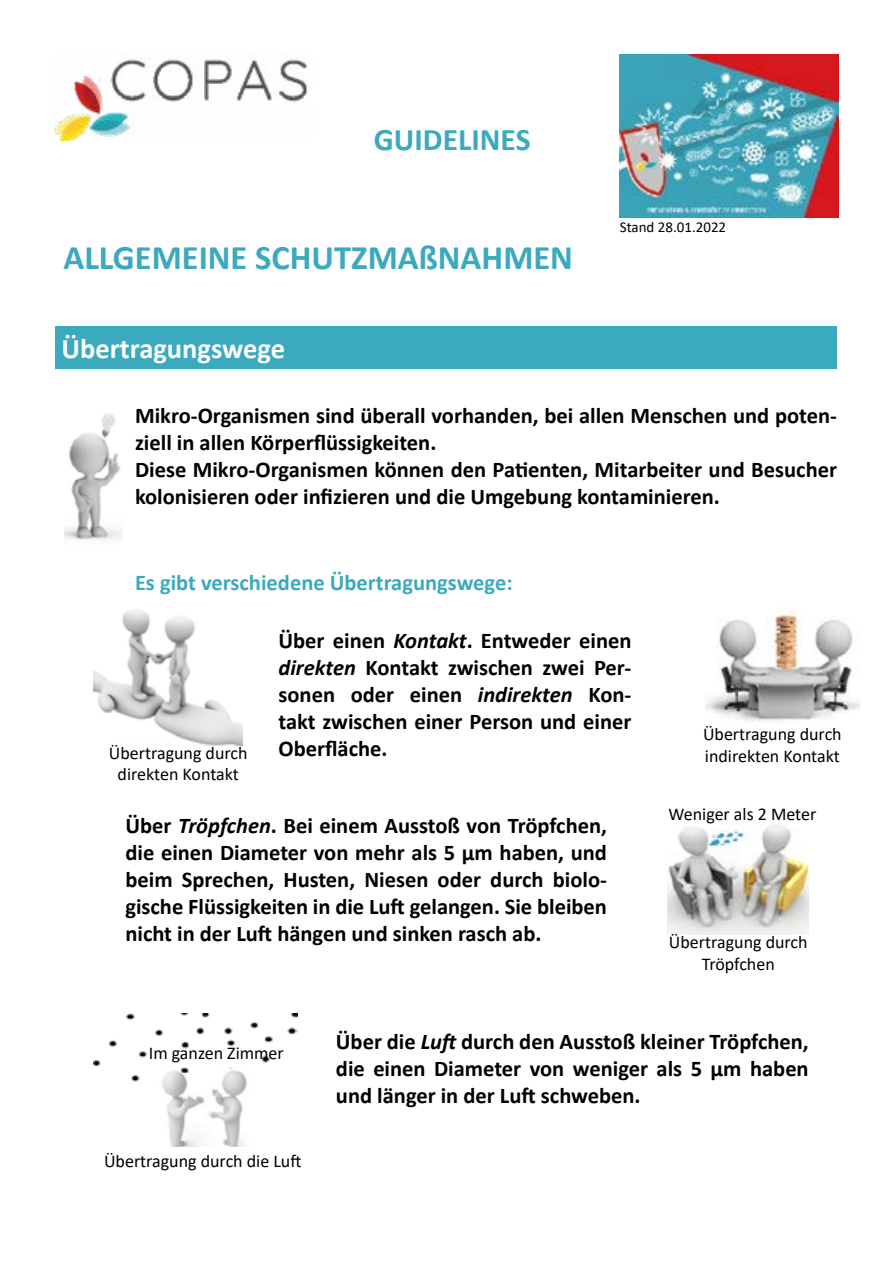
<style>
.page{position:relative;width:893px;height:1263px;background:#fff}
.page>*{position:absolute;margin:0;border:0;box-sizing:border-box;transform-origin:0 0}
.t1{font:700 34.5px "Calibri";color:#3ba9be}
.t2{font:700 31.5px "Calibri";color:#3ba9be}
.t3{font:700 28.5px "Calibri";color:#fff}
.t4{font:700 22.5px/27px "Calibri";color:#000;text-align:justify}
.t5{font:700 22.5px "Calibri";color:#3aa9c0}
.t6{font:18px/21.6px "Calibri";color:#000;text-align:center}
.t7{font:15px "Calibri";color:#000}
.s1{font-style:italic}
</style>
<div class="page">
<img style="left:620px;top:54px;width:219px;height:164px">
<img style="left:65px;top:413px;width:57px;height:127px">
<img style="left:54px;top:52px;width:253px;height:89px">
<div style="left:55px;top:327px;width:782px;height:42px;background:#3ba9be"></div>
<img style="left:94px;top:610px;width:148px;height:135px">
<img style="left:705px;top:611px;width:154px;height:111px">
<img style="left:668px;top:824px;width:141px;height:111px">
<img style="left:94px;top:1013px;width:204px;height:133px">
<h2 class="t2" style="left:374px;top:117px;width:158px">GUIDELINES</h2>
<h1 class="t1" style="left:63px;top:233px;width:511px">ALLGEMEINE SCHUTZMAßNAHMEN</h1>
<p class="t3" style="left:62px;top:329px;width:225px">Übertragungswege</p>
<p class="t7" style="left:620px;top:217px;width:108px">Stand 28.01.2022</p>
<p class="t4" style="left:135px;top:402px;width:704px;text-align:left">Mikro-Organismen sind überall vorhanden, bei allen Menschen und poten&shy;ziell in allen Körperflüssigkeiten.<br>Diese Mikro-Organismen können den Patienten, Mitarbeiter und Besucher kolonisieren oder infizieren und die Umgebung kontaminieren.</p>
<p class="t5" style="left:135px;top:567px;width:379px">Es gibt verschiedene Übertragungswege:</p>
<p class="t6" style="left:109px;top:741px;width:140px">Übertragung durch direkten Kontakt</p>
<p class="t4" style="left:279px;top:627px;width:354px">Über einen <span class="s1">Kontakt</span>. Entweder einen <span class="s1">direkten</span> Kontakt zwischen zwei Per&shy;sonen oder einen <span class="s1">indirekten</span> Kon&shy;takt zwischen einer Person und einer Oberfläche.</p>
<p class="t4" style="left:125px;top:812px;width:483px">Über <span class="s1">Tröpfchen</span>. Bei einem Ausstoß von Tröpfchen, die einen Diameter von mehr als 5 µm haben, und beim Sprechen, Husten, Niesen oder durch biolo&shy;gische Flüssigkeiten in die Luft gelangen. Sie bleiben nicht in der Luft hängen und sinken rasch ab.</p>
<p class="t6" style="left:703px;top:723px;width:140px;text-align:left">Übertragung durch indirekten Kontakt</p>
<p class="t6" style="left:668px;top:803px;width:149px">Weniger als 2 Meter</p>
<p class="t6" style="left:669px;top:931px;width:140px">Übertragung durch<br>Tröpfchen</p>
<p class="t6" style="left:149px;top:1041px;width:136px">Im ganzen Zimmer</p>
<p class="t6" style="left:104px;top:1150px;width:199px">Übertragung durch die Luft</p>
<p class="t4" style="left:336px;top:1028px;width:474px">Über die <span class="s1">Luft</span> durch den Ausstoß kleiner Tröpfchen, die einen Diameter von weniger als 5 µm haben und länger in der Luft schweben.</p>
</div>
